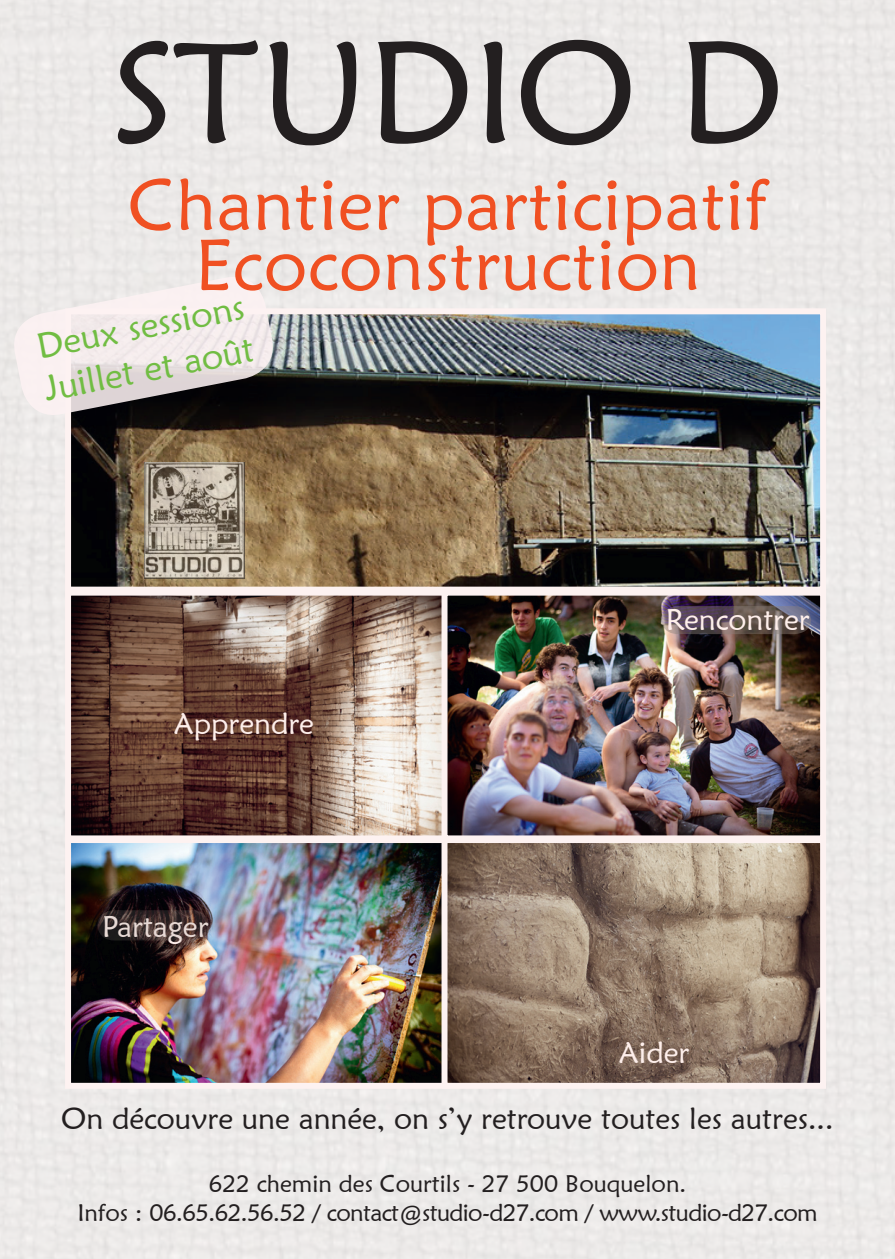
<style>
.page{position:relative;width:895px;height:1259px;background:#fff}
.page>*{position:absolute;margin:0;border:0;box-sizing:border-box;transform-origin:0 0}
.t1{font:144px "Maiandra GD";color:#231f20}
.t2{font:72px "Maiandra GD";letter-spacing:.01em;color:#f05022}
.t3{font:36px/43.2px "Maiandra GD";color:#71bd43}
.t4{font:30px "Maiandra GD";color:#231f20}
.t5{font:30px "Maiandra GD";color:#feefeb}
.t6{font:24px/28.8px "Maiandra GD";letter-spacing:-.01em;color:#231f20;text-align:center}
</style>
<div class="page">
<img style="left:72px;top:596px;width:369px;height:238px">
<div style="left:65px;top:589px;width:384px;height:252px;border:6px solid #fdf2f1"></div>
<img style="left:448px;top:596px;width:371px;height:238px">
<div style="left:441px;top:589px;width:385px;height:252px;border:6px solid #fdf2f1"></div>
<img style="left:72px;top:844px;width:369px;height:237px">
<div style="left:65px;top:837px;width:384px;height:251px;border:6px solid #fdf2f1"></div>
<img style="left:448px;top:844px;width:371px;height:237px">
<div style="left:441px;top:837px;width:385px;height:251px;border:6px solid #fdf2f1"></div>
<img style="left:72px;top:315px;width:747px;height:270px">
<div style="left:65px;top:308px;width:761px;height:284px;border:6px solid #fdf2f1"></div>
<img style="left:145px;top:463px;width:99px;height:115px">
<svg style="left:9px;top:271px;width:269px;height:150px"></svg>
<svg style="left:97px;top:910px;width:112px;height:30px;background:#3c2d2c"></svg>
<svg style="left:661px;top:606px;width:150px;height:28px;background:#63565c"></svg>
<h1 class="t1" style="left:111px;top:4px;width:673px">STUDIO D</h1>
<h2 class="t2" style="left:128px;top:161px;width:640px">Chantier participatif</h2>
<h2 class="t2" style="left:195px;top:221px;width:506px">Ecoconstruction</h2>
<h3 class="t3" style="left:32px;top:325px;width:215px;rotate:-11deg">Deux sessions<br>Juillet et août</h3>
<p class="t5" style="left:174px;top:705px;width:142px">Apprendre</p>
<p class="t5" style="left:102px;top:908px;width:108px">Partager</p>
<p class="t5" style="left:666px;top:601px;width:145px">Rencontrer</p>
<p class="t5" style="left:619px;top:1034px;width:72px">Aider</p>
<p class="t4" style="left:61px;top:1099px;width:774px">On découvre une année, on s’y retrouve toutes les autres...</p>
<p class="t6" style="left:77px;top:1169px;width:742px">622 chemin des Courtils - 27 500 Bouquelon.<br>Infos : 06.65.62.56.52 / contact@studio-d27.com / www.studio-d27.com</p>
</div>
